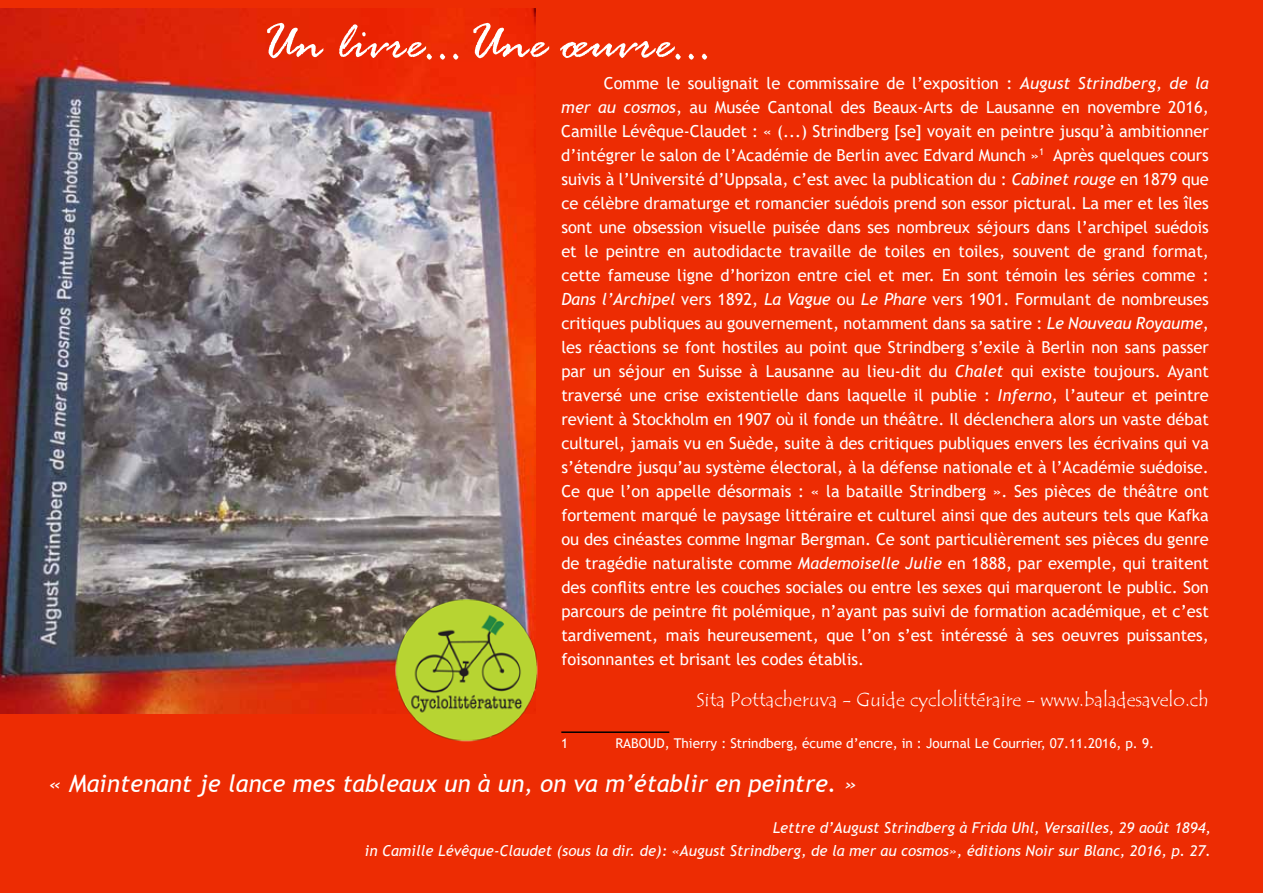
<style>
.page{position:relative;width:1263px;height:893px;background:#ed2c03}
.page>*{position:absolute;margin:0;border:0;box-sizing:border-box;transform-origin:0 0}
.t1{font:italic 54px "Rage";color:#fff}
.t2{font:italic 24px "Trebuchet MS";color:#fff}
.t3{font:19.5px "Tempus Sans ITC";color:#fff}
.t4{font:16.5px/24px "Trebuchet MS";color:#fff;text-align:justify}
.t5{font:italic 15px/23.4px "Trebuchet MS";color:#fff;text-align:right}
.t6{font:13.5px "Trebuchet MS";color:#fff}
.s1{font-style:italic}
</style>
<div class="page">
<hr style="left:561px;top:731px;width:108px;height:2px;background:#000">
<img style="left:0;top:9px;width:536px;height:704px">
<img style="left:393px;top:595px;width:145px;height:147px">
<h1 class="t1" style="left:257px;top:14px;width:456px">Un livre...Une œuvre...</h1>
<p class="t4" style="left:561px;top:71px;width:649px;text-indent:43px">Comme le soulignait le commissaire de l’exposition : <span class="s1">August Strindberg, de la mer au cosmos</span>, au Musée Cantonal des Beaux-Arts de Lausanne en novembre 2016, Camille Lévêque-Claudet : « (...) Strindberg [se] voyait en peintre jusqu’à ambitionner d’intégrer le salon de l’Académie de Berlin avec Edvard Munch »<sup>1</sup> Après quelques cours suivis à l’Université d’Uppsala, c’est avec la publication du : <span class="s1">Cabinet rouge</span> en 1879 que ce célèbre dramaturge et romancier suédois prend son essor pictural. La mer et les îles sont une obsession visuelle puisée dans ses nombreux séjours dans l’archipel suédois et le peintre en autodidacte travaille de toiles en toiles, souvent de grand format, cette fameuse ligne d’horizon entre ciel et mer. En sont témoin les séries comme :<br><span class="s1">Dans l’Archipel</span> vers 1892, <span class="s1">La Vague</span> ou <span class="s1">Le Phare</span> vers 1901. Formulant de nombreuses critiques publiques au gouvernement, notamment dans sa satire : <span class="s1">Le Nouveau Royaume</span>, les réactions se font hostiles au point que Strindberg s’exile à Berlin non sans passer par un séjour en Suisse à Lausanne au lieu-dit du <span class="s1">Chalet</span> qui existe toujours. Ayant traversé une crise existentielle dans laquelle il publie : <span class="s1">Inferno</span>, l’auteur et peintre revient à Stockholm en 1907 où il fonde un théâtre. Il déclenchera alors un vaste débat culturel, jamais vu en Suède, suite à des critiques publiques envers les écrivains qui va s’étendre jusqu’au système électoral, à la défense nationale et à l’Académie suédoise.<br>Ce que l’on appelle désormais : « la bataille Strindberg ». Ses pièces de théâtre ont fortement marqué le paysage littéraire et culturel ainsi que des auteurs tels que Kafka ou des cinéastes comme Ingmar Bergman. Ce sont particulièrement ses pièces du genre de tragédie naturaliste comme <span class="s1">Mademoiselle Julie</span> en 1888, par exemple, qui traitent des conflits entre les couches sociales ou entre les sexes qui marqueront le public. Son parcours de peintre fit polémique, n’ayant pas suivi de formation académique, et c’est tardivement, mais heureusement, que l’on s’est intéressé à ses oeuvres puissantes, foisonnantes et brisant les codes établis.</p>
<p class="t3" style="left:696px;top:687px;width:514px">Sita Pottacheruva - Guide cyclolittéraire - www.baladesavelo.ch</p>
<p class="t6" style="left:561px;top:735px;width:9px">1</p>
<p class="t6" style="left:615px;top:735px;width:540px">RABOUD, Thierry : Strindberg, écume d’encre, in : Journal Le Courrier, 07.11.2016, p. 9.</p>
<h2 class="t2" style="left:49px;top:768px;width:809px">« Maintenant je lance mes tableaux un à un, on va m’établir en peintre. »</h2>
<p class="t5" style="left:365px;top:816px;width:848px">Lettre d’August Strindberg à Frida Uhl, Versailles, 29 août 1894,<br>in Camille Lévêque-Claudet (sous la dir. de): «August Strindberg, de la mer au cosmos», éditions Noir sur Blanc, 2016, p. 27.</p>
</div>
